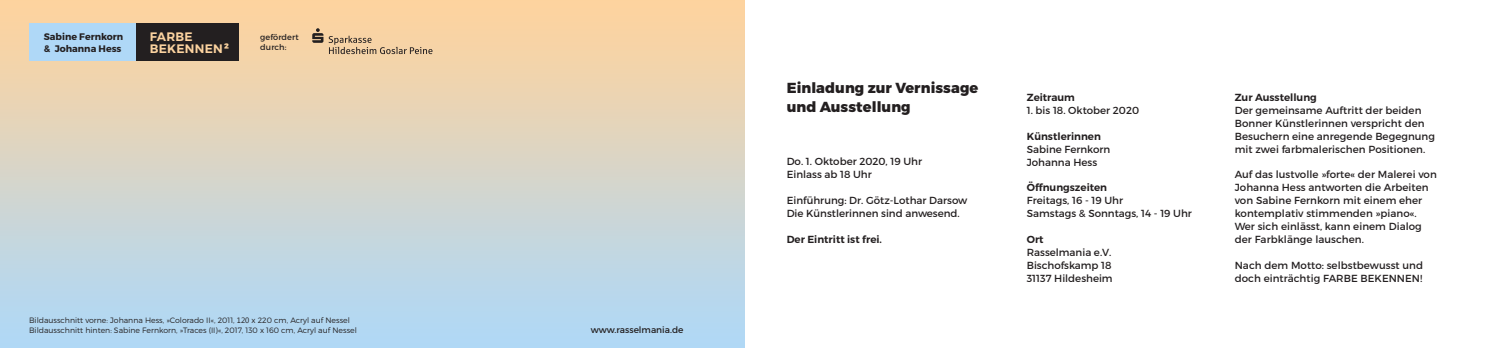
<style>
.page{position:relative;width:1489px;height:348px;background:#fff}
.page>*{position:absolute;margin:0;border:0;box-sizing:border-box;transform-origin:0 0}
.t1{font:800 14.5px "Montserrat";letter-spacing:.005em;color:#231f20}
.t2{font:600 12.25px "Montserrat";letter-spacing:.02em;color:#fcd3a0}
.t3{font:10.25px/12.9px "Montserrat";letter-spacing:.005em;color:#231f20}
.t4{font:600 10.25px "Montserrat";color:#231f20}
.t5{font:700 9.5px "Montserrat";color:#231f20}
.t6{font:9px "Montserrat";color:#231f20}
.t7{font:8.12px "Montserrat";letter-spacing:.01em;color:#231f20}
.t8{font:300 7.75px "Montserrat";color:#231f20}
.s1{font-weight:800}
.s2{font-family:"Segoe UI";font-weight:400}
</style>
<div class="page">
<img style="left:0;top:0;width:744px;height:347px">
<svg style="left:312px;top:28px;width:120px;height:26px;background:#dbbb93"></svg>
<div style="left:136px;top:24px;width:102px;height:37px;background:#231f20"></div>
<div style="left:29px;top:24px;width:107px;height:37px;background:#afd8f7"></div>
<p class="t5" style="left:44px;top:31px;width:81px">Sabine Fernkorn</p>
<p class="t5" style="left:44px;top:42px;width:79px">&amp; Johanna Hess</p>
<p class="t2" style="left:150px;top:29px;width:44px">FARBE</p>
<p class="t2" style="left:150px;top:41px;width:81px">BEKENNEN<span class="s1">²</span></p>
<p class="t7" style="left:260px;top:32px;width:40px">gefördert</p>
<p class="t7" style="left:260px;top:42px;width:28px">durch:</p>
<p class="t8" style="left:29px;top:315px;width:322px">Bildausschnitt vorne: Johanna Hess, »Colorado II«, 2011, <span class="s2">120</span> x 220 cm, Acryl auf Nessel</p>
<p class="t8" style="left:29px;top:325px;width:329px">Bildausschnitt hinten: Sabine Fernkorn, »Traces (II)«, 2017, 130 x 160 cm, Acryl auf Nessel</p>
<p class="t6" style="left:590px;top:324px;width:94px">www.rasselmania.de</p>
<p class="t1" style="left:786px;top:79px;width:193px">Einladung zur Vernissage</p>
<p class="t1" style="left:786px;top:98px;width:125px">und Ausstellung</p>
<p class="t3" style="left:786px;top:155px;width:137px">Do. 1. Oktober 2020, 19 Uhr</p>
<p class="t3" style="left:786px;top:168px;width:87px">Einlass ab 18 Uhr</p>
<p class="t3" style="left:786px;top:194px;width:182px">Einführung: Dr. Götz-Lothar Darsow</p>
<p class="t3" style="left:786px;top:207px;width:175px">Die Künstlerinnen sind anwesend.</p>
<p class="t4" style="left:786px;top:232px;width:97px">Der Eintritt ist frei.</p>
<p class="t4" style="left:1026px;top:91px;width:50px">Zeitraum</p>
<p class="t3" style="left:1026px;top:104px;width:114px">1. bis 18. Oktober 2020</p>
<p class="t4" style="left:1026px;top:129px;width:76px">Künstlerinnen</p>
<p class="t3" style="left:1026px;top:142px;width:85px">Sabine Fernkorn</p>
<p class="t3" style="left:1026px;top:155px;width:72px">Johanna Hess</p>
<p class="t4" style="left:1026px;top:181px;width:82px">Öffnungszeiten</p>
<p class="t3" style="left:1026px;top:194px;width:98px">Freitags, 16 - 19 Uhr</p>
<p class="t3" style="left:1026px;top:207px;width:167px">Samstags &amp; Sonntags, 14 - 19 Uhr</p>
<p class="t4" style="left:1026px;top:232px;width:18px">Ort</p>
<p class="t3" style="left:1026px;top:245px;width:86px">Rasselmania e.V.</p>
<p class="t3" style="left:1026px;top:258px;width:86px">Bischofskamp 18</p>
<p class="t3" style="left:1026px;top:271px;width:87px">31137 Hildesheim</p>
<p class="t4" style="left:1234px;top:91px;width:84px">Zur Ausstellung</p>
<p class="t3" style="left:1234px;top:104px;width:202px">Der gemeinsame Auftritt der beiden Bonner Künstlerinnen verspricht den Besuchern eine anregende Begegnung mit zwei farbmalerischen Positionen.</p>
<p class="t3" style="left:1234px;top:168px;width:204px">Auf das lustvolle »forte« der Malerei von Johanna Hess antworten die Arbeiten von Sabine Fernkorn mit einem eher kontemplativ stimmenden »piano«.<br>Wer sich einlässt, kann einem Dialog der Farbklänge lauschen.</p>
<p class="t3" style="left:1234px;top:258px;width:190px">Nach dem Motto: selbstbewusst und doch einträchtig FARBE BEKENNEN!</p>
</div>
